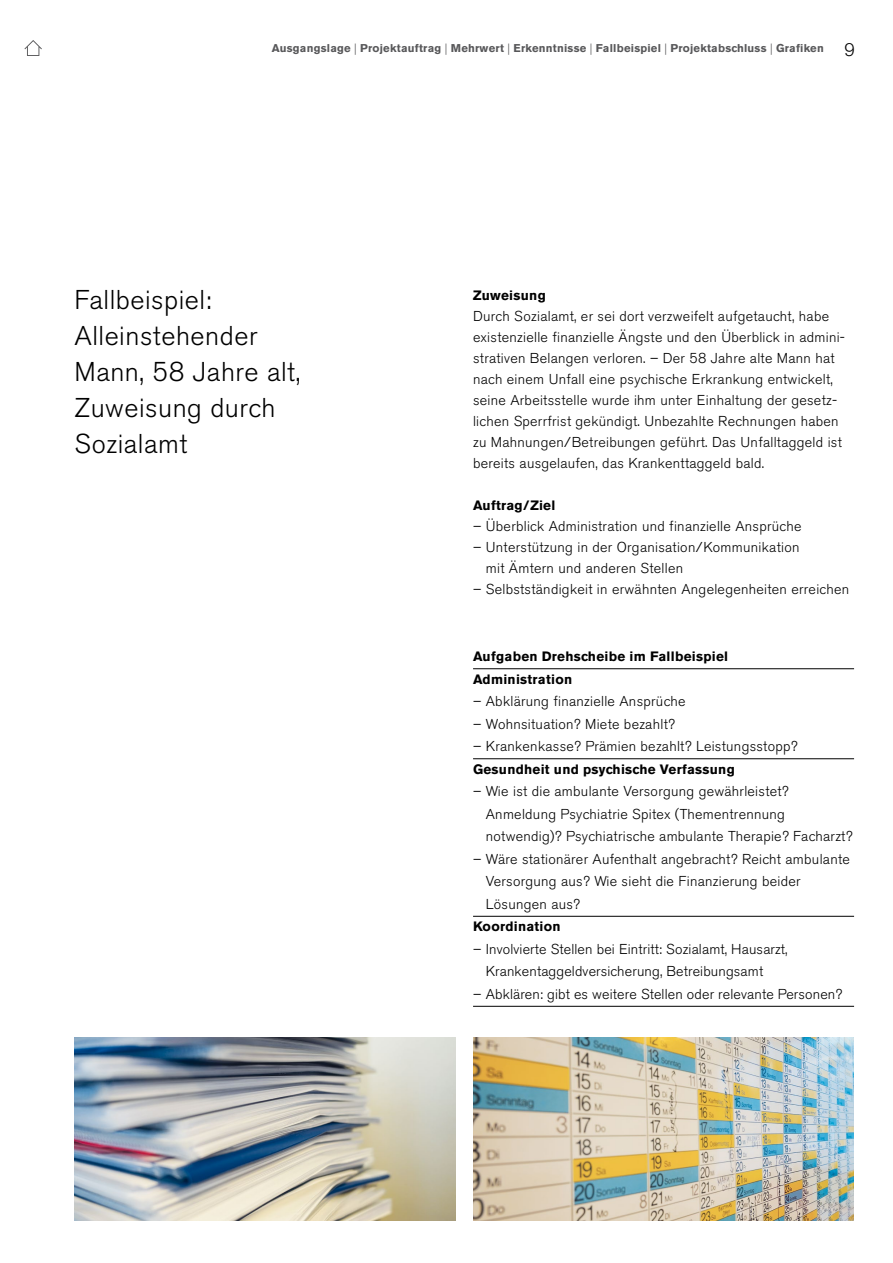
<style>
.page{position:relative;width:893px;height:1263px;background:#fff}
.page>*{position:absolute;margin:0;border:0;box-sizing:border-box;transform-origin:0 0}
.t1{font:300 27px/36px "Akzidenz Grotesk BE";letter-spacing:.02em;color:#000}
.t2{font:300 18px "Akzidenz Grotesk BE";color:#000}
.t3{font:300 14.25px/21px "Akzidenz Grotesk BE";letter-spacing:.02em;color:#000}
.t4{font:700 13.5px/22.5px "Akzidenz Grotesk BE";letter-spacing:.02em;color:#000}
.t5{font:700 11.25px "Akzidenz Grotesk BE";letter-spacing:.02em;color:#58585a}
.s1{font-weight:300}
</style>
<div class="page">
<img style="left:75px;top:1037px;width:380px;height:184px">
<img style="left:473px;top:1037px;width:381px;height:184px">
<hr style="left:473px;top:668px;width:381px;height:1px;background:#000">
<hr style="left:473px;top:758px;width:381px;height:1px;background:#000">
<hr style="left:473px;top:916px;width:381px;height:1px;background:#000">
<hr style="left:473px;top:1006px;width:381px;height:1px;background:#000">
<svg style="left:24px;top:40px;width:18px;height:16px"></svg>
<p class="t5" style="left:272px;top:42px;width:553px">Ausgangslage <span class="s1">|</span> Projektauftrag <span class="s1">|</span> Mehrwert <span class="s1">|</span> Erkenntnisse <span class="s1">|</span> Fallbeispiel <span class="s1">|</span> Projektabschluss <span class="s1">|</span> Grafiken</p>
<p class="t2" style="left:845px;top:40px;width:12px">9</p>
<h1 class="t1" style="left:74px;top:282px;width:227px">Fallbeispiel:<br>Alleinstehender<br>Mann, 58 Jahre alt,<br>Zuweisung durch<br>Sozialamt</h1>
<p class="t4" style="left:473px;top:284px;width:74px">Zuweisung</p>
<p class="t3" style="left:473px;top:306px;width:373px">Durch Sozialamt, er sei dort verzweifelt aufgetaucht, habe existenzielle finanzielle Ängste und den Überblick in admini&shy;strativen Belangen verloren. – Der 58 Jahre alte Mann hat nach einem Unfall eine psychische Erkrankung entwickelt, seine Arbeitsstelle wurde ihm unter Einhaltung der gesetz&shy;lichen Sperrfrist gekündigt. Unbezahlte Rechnungen haben zu Mahnungen/Betreibungen geführt. Das Unfalltaggeld ist bereits ausgelaufen, das Krankenttaggeld bald.</p>
<p class="t4" style="left:473px;top:494px;width:84px">Auftrag/Ziel</p>
<p class="t3" style="left:473px;top:516px;width:330px">– Überblick Administration und finanzielle Ansprüche</p>
<p class="t3" style="left:486px;top:537px;width:315px;text-indent:-13px">– Unterstützung in der Organisation/Kommunikation mit Ämtern und anderen Stellen</p>
<p class="t3" style="left:473px;top:579px;width:378px">– Selbstständigkeit in erwähnten Angelegenheiten erreichen</p>
<p class="t4" style="left:473px;top:645px;width:257px">Aufgaben Drehscheibe im Fallbeispiel<br>Administration</p>
<p class="t3" style="left:473px;top:691px;width:214px">– Abklärung finanzielle Ansprüche</p>
<p class="t3" style="left:473px;top:714px;width:203px">– Wohnsituation? Miete bezahlt?</p>
<p class="t3" style="left:473px;top:736px;width:326px">– Krankenkasse? Prämien bezahlt? Leistungsstopp?</p>
<p class="t4" style="left:473px;top:758px;width:263px">Gesundheit und psychische Verfassung</p>
<p class="t3" style="left:486px;top:780px;width:368px;line-height:22.5px;text-indent:-13px">– Wie ist die ambulante Versorgung gewährleistet?<br>Anmeldung Psychiatrie Spitex (Thementrennung notwendig)? Psychiatrische ambulante Therapie? Facharzt?</p>
<p class="t3" style="left:486px;top:848px;width:366px;line-height:22.5px;text-indent:-13px">– Wäre stationärer Aufenthalt angebracht? Reicht ambulante<br>Versorgung aus? Wie sieht die Finanzierung beider<br>Lösungen aus?</p>
<p class="t4" style="left:473px;top:915px;width:89px">Koordination</p>
<p class="t3" style="left:486px;top:938px;width:303px;line-height:22.5px;text-indent:-13px">– Involvierte Stellen bei Eintritt: Sozialamt, Hausarzt,<br>Krankentaggeldversicherung, Betreibungsamt</p>
<p class="t3" style="left:473px;top:984px;width:371px">– Abklären: gibt es weitere Stellen oder relevante Personen?</p>
</div>
